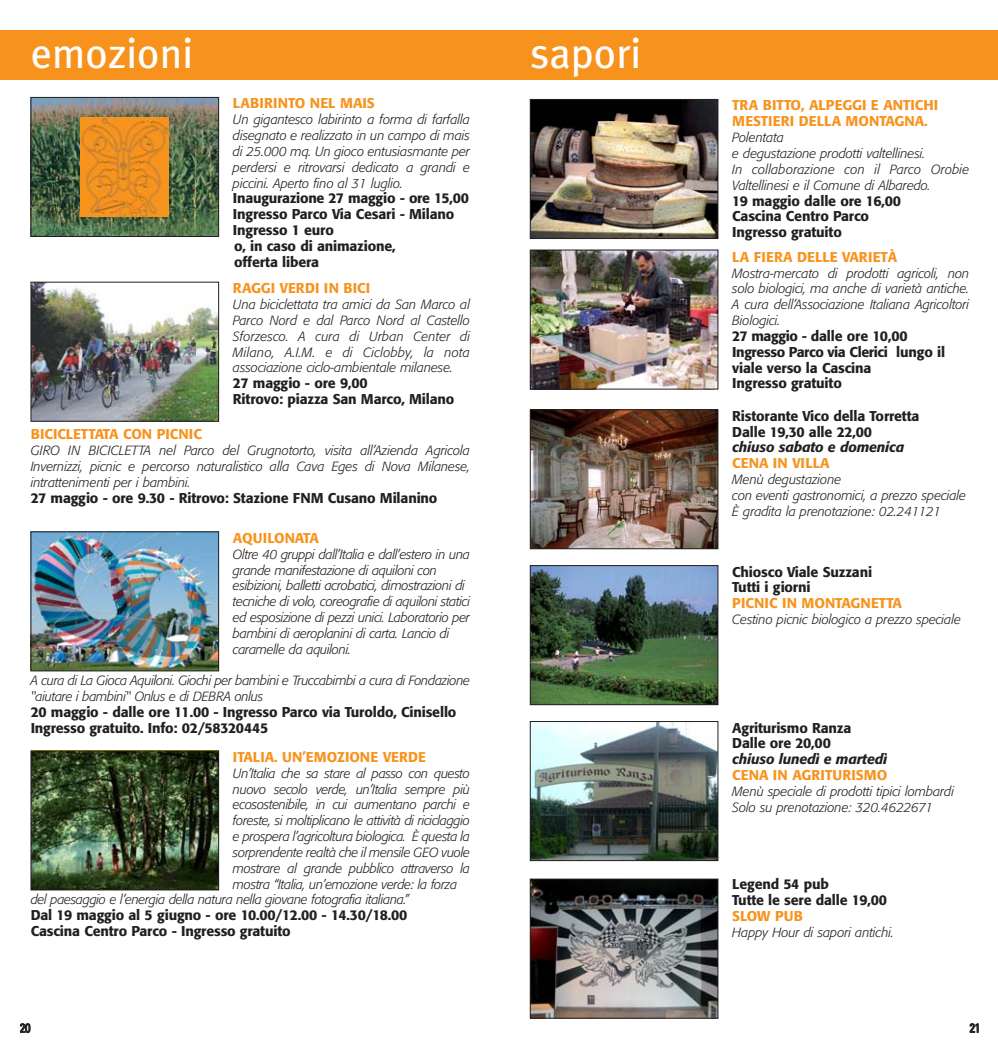
<style>
.page{position:relative;width:998px;height:1047px;background:#fff}
.page>*{position:absolute;margin:0;border:0;box-sizing:border-box;transform-origin:0 0}
.t1{font:42.2px "Meta Plus";color:#fff}
.t2{font:500 14px/15.8px "Formata";letter-spacing:-.01em;color:#231f20}
.t3{font:500 14px/15.8px "Formata";color:#f7931d}
.t4{font:italic 500 14px "Formata";letter-spacing:-.01em;color:#231f20}
.t5{font:italic 300 13.2px/15.8px "Formata";letter-spacing:-.025em;color:#231f20;text-align:justify}
.t6{font:italic 300 13.2px/15.8px "Formata";letter-spacing:-.005em;color:#231f20}
.t7{font:condensed 12.4px "Univers";color:#231f20}
</style>
<div class="page">
<img style="left:0;top:30px;width:997px;height:989px">
<h1 class="t1" style="left:31px;top:35px;width:164px">emozioni</h1>
<p class="t3" style="left:233px;top:97px;width:143px">LABIRINTO NEL MAIS</p>
<p class="t5" style="left:233px;top:113px;width:238px">Un gigantesco labirinto a forma di farfalla disegnato e realizzato in un campo di mais di 25.000 mq. Un gioco entusiasmante per perdersi e ritrovarsi dedicato a grandi e piccini. Aperto fino al 31 luglio.</p>
<p class="t2" style="left:233px;top:192px;width:237px">Inaugurazione 27 maggio - ore 15,00<br>Ingresso Parco Via Cesari - Milano<br>Ingresso 1 euro<br>o, in caso di animazione,<br>offerta libera</p>
<p class="t3" style="left:233px;top:281px;width:139px">RAGGI VERDI IN BICI</p>
<p class="t5" style="left:233px;top:297px;width:238px">Una biciclettata tra amici da San Marco al Parco Nord e dal Parco Nord al Castello Sforzesco. A cura di Urban Center di Milano, A.I.M. e di Ciclobby, la nota associazione ciclo-ambientale milanese.</p>
<p class="t2" style="left:233px;top:376px;width:223px">27 maggio - ore 9,00<br>Ritrovo: piazza San Marco, Milano</p>
<p class="t3" style="left:31px;top:428px;width:173px">BICICLETTATA CON PICNIC</p>
<p class="t5" style="left:31px;top:444px;width:441px">GIRO IN BICICLETTA nel Parco del Grugnotorto, visita all’Azienda Agricola Invernizzi, picnic e percorso naturalistico alla Cava Eges di Nova Milanese, intrattenimenti per i bambini.</p>
<p class="t2" style="left:31px;top:491px;width:408px">27 maggio - ore 9.30 - Ritrovo: Stazione FNM Cusano Milanino</p>
<p class="t3" style="left:233px;top:531px;width:87px">AQUILONATA</p>
<p class="t5" style="left:233px;top:547px;width:238px;text-align:left">Oltre 40 gruppi dall’Italia e dall’estero in una grande manifestazione di aquiloni con esibizioni, balletti acrobatici, dimostrazioni di tecniche di volo, coreografie di aquiloni statici ed esposizione di pezzi unici. Laboratorio per bambini di aeroplanini di carta. Lancio di caramelle da aquiloni.</p>
<p class="t5" style="left:31px;top:674px;width:441px">A cura di La Gioca Aquiloni. Giochi per bambini e Truccabimbi a cura di Fondazione "aiutare i bambini" Onlus e di DEBRA onlus</p>
<p class="t2" style="left:31px;top:705px;width:427px">20 maggio - dalle ore 11.00 - Ingresso Parco via Turoldo, Cinisello<br>Ingresso gratuito. Info: 02/58320445</p>
<p class="t3" style="left:233px;top:750px;width:194px">ITALIA. UN’EMOZIONE VERDE</p>
<p class="t5" style="left:233px;top:766px;width:238px">Un’Italia che sa stare al passo con questo</p>
<p class="t5" style="left:233px;top:782px;width:238px">nuovo secolo verde, un’Italia sempre più</p>
<p class="t5" style="left:233px;top:797px;width:238px">ecosostenibile, in cui aumentano parchi e</p>
<p class="t5" style="left:233px;top:813px;width:238px">foreste, si moltiplicano le attività di riciclaggio</p>
<p class="t5" style="left:233px;top:829px;width:238px">e prospera l’agricoltura biologica. È questa la</p>
<p class="t5" style="left:233px;top:845px;width:238px">sorprendente realtà che il mensile GEO vuole</p>
<p class="t5" style="left:233px;top:861px;width:238px">mostrare al grande pubblico attraverso la</p>
<p class="t5" style="left:233px;top:877px;width:226px">mostra “Italia, un’emozione verde: la forza</p>
<p class="t5" style="left:31px;top:892px;width:380px">del paesaggio e l’energia della natura nella giovane fotografia italiana.”</p>
<p class="t2" style="left:31px;top:908px;width:378px">Dal 19 maggio al 5 giugno - ore 10.00/12.00 - 14.30/18.00<br>Cascina Centro Parco - Ingresso gratuito</p>
<p class="t7" style="left:20px;top:1023px;width:12px">20</p>
<h1 class="t1" style="left:530px;top:35px;width:113px">sapori</h1>
<p class="t3" style="left:732px;top:99px;width:207px">TRA BITTO, ALPEGGI E ANTICHI<br>MESTIERI DELLA MONTAGNA.</p>
<p class="t6" style="left:732px;top:130px;width:238px">Polentata<br>e degustazione prodotti valtellinesi.<br>In collaborazione con il Parco Orobie<br>Valtellinesi e il Comune di Albaredo.</p>
<p class="t2" style="left:732px;top:194px;width:170px">19 maggio dalle ore 16,00<br>Cascina Centro Parco<br>Ingresso gratuito</p>
<p class="t3" style="left:732px;top:250px;width:166px">LA FIERA DELLE VARIETÀ</p>
<p class="t5" style="left:732px;top:266px;width:238px">Mostra-mercato di prodotti agricoli, non solo biologici, ma anche di varietà antiche.<br>A cura dell’Associazione Italiana Agricoltori Biologici.</p>
<p class="t2" style="left:732px;top:329px;width:214px">27 maggio - dalle ore 10,00<br>Ingresso Parco via Clerici lungo il viale verso la Cascina<br>Ingresso gratuito</p>
<p class="t2" style="left:732px;top:409px;width:189px">Ristorante Vico della Torretta<br>Dalle 19,30 alle 22,00</p>
<p class="t4" style="left:732px;top:441px;width:173px">chiuso sabato e domenica</p>
<p class="t3" style="left:732px;top:456px;width:99px">CENA IN VILLA</p>
<p class="t6" style="left:732px;top:472px;width:235px">Menù degustazione<br>con eventi gastronomici, a prezzo speciale<br>È gradita la prenotazione: 02.241121</p>
<p class="t2" style="left:732px;top:565px;width:141px">Chiosco Viale Suzzani<br>Tutti i giorni</p>
<p class="t3" style="left:732px;top:596px;width:171px">PICNIC IN MONTAGNETTA</p>
<p class="t6" style="left:732px;top:612px;width:230px">Cestino picnic biologico a prezzo speciale</p>
<p class="t2" style="left:732px;top:720px;width:120px">Agriturismo Ranza<br>Dalle ore 20,00</p>
<p class="t4" style="left:732px;top:753px;width:156px">chiuso lunedì e martedì</p>
<p class="t3" style="left:732px;top:768px;width:156px">CENA IN AGRITURISMO</p>
<p class="t6" style="left:732px;top:784px;width:223px">Menù speciale di prodotti tipici lombardi<br>Solo su prenotazione: 320.4622671</p>
<p class="t2" style="left:732px;top:877px;width:156px">Legend 54 pub<br>Tutte le sere dalle 19,00</p>
<p class="t3" style="left:732px;top:909px;width:72px">SLOW PUB</p>
<p class="t6" style="left:732px;top:925px;width:163px">Happy Hour di sapori antichi.</p>
<p class="t7" style="left:969px;top:1023px;width:12px">21</p>
</div>
